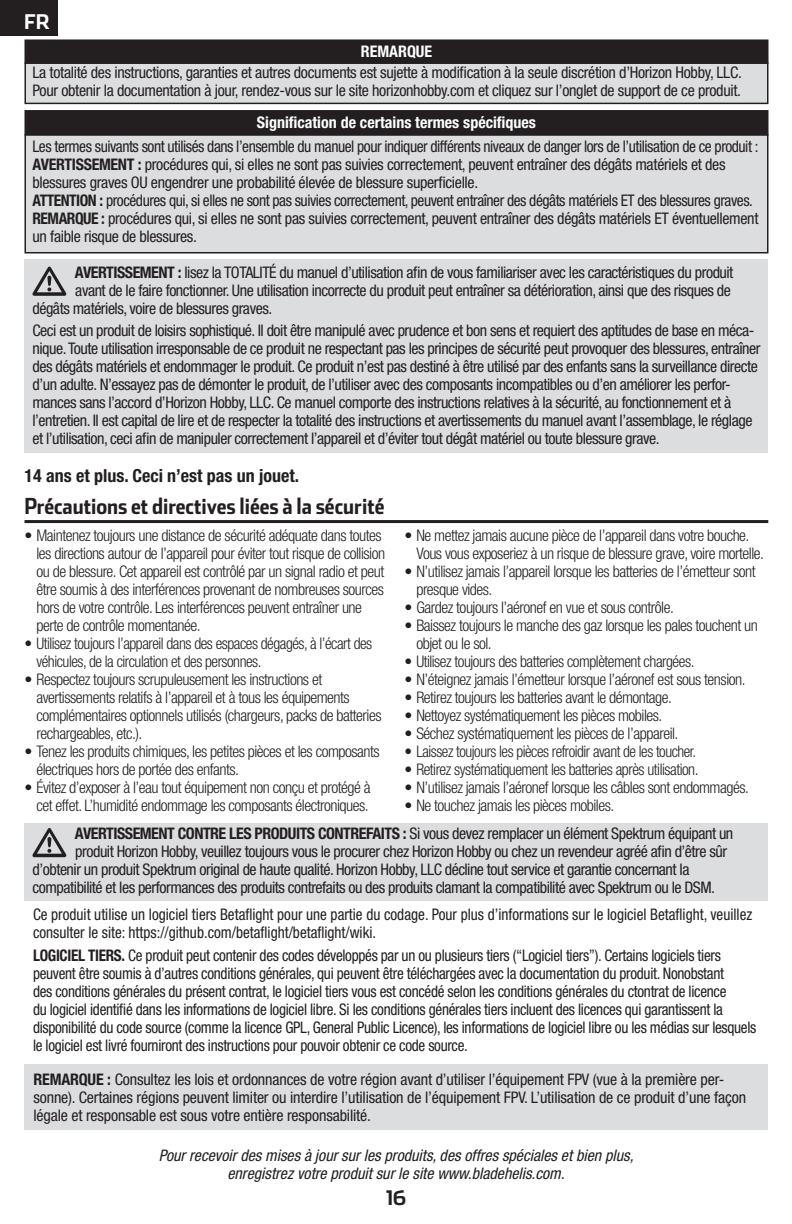
<style>
.page{position:relative;width:792px;height:1224px;background:#fff}
.page>*{position:absolute;margin:0;border:0;box-sizing:border-box;transform-origin:0 0}
.Header__Small_Layout{font:700 22px "Stainless Cond";color:#231f20}
.t1{font:700 20.2px "Stainless";color:#fff}
.t2{font:700 20px "Stainless";color:#231f20}
.Body{font:700 condensed 18px "Helvetica Neue LT Std";color:#231f20}
.Body_Text{font:condensed 16px/18px "Helvetica Neue LT Std";letter-spacing:-.03em;color:#231f20}
.t3{font:300 condensed 16px/18px "Helvetica Neue LT Std";letter-spacing:-.03em;color:#231f20}
.BODY{font:condensed 16px/18px "Helvetica Neue LT Std";letter-spacing:-.02em;color:#231f20;scale:.95 1}
.Body_Text-2{font:condensed 16px/18px "Helvetica Neue LT Std";letter-spacing:-.01em;color:#231f20}
.BODY-2{font:condensed 16px/18px "Helvetica Neue LT Std";color:#231f20;scale:.95 1}
.t4{font:italic condensed 16px "Helvetica Neue LT Std";color:#231f20}
.t5{font:300 condensed 16px "Helvetica Neue LT Std";letter-spacing:-.03em;color:#231f20;scale:.96 1}
.Table_Header{font:700 condensed 16px "Helvetica Neue LT Std";color:#fff}
.s1{font-weight:700}
</style>
<div class="page">
<div style="left:0;top:0;width:58px;height:35px;background:#231f20"></div>
<div style="left:24px;top:1064px;width:744px;height:66px;background:#dcdddf"></div>
<div style="left:25px;top:135px;width:743px;height:118px;background:#dcdddf"></div>
<div style="left:24px;top:134px;width:744px;height:119px;border:2px solid #231f20"></div>
<div style="left:24px;top:824px;width:744px;height:77px;background:#dcdddf"></div>
<svg style="left:32px;top:828px;width:34px;height:29px"></svg>
<div style="left:25px;top:63px;width:743px;height:40px;background:#dcdddf"></div>
<div style="left:24px;top:62px;width:744px;height:42px;border:2px solid #231f20"></div>
<div style="left:24px;top:259px;width:744px;height:194px;background:#dcdddf"></div>
<svg style="left:32px;top:267px;width:34px;height:29px"></svg>
<div style="left:25px;top:40px;width:743px;height:23px;background:#231f20"></div>
<div style="left:24px;top:39px;width:744px;height:25px;border:2px solid #231f20"></div>
<div style="left:25px;top:111px;width:743px;height:24px;background:#231f20"></div>
<div style="left:24px;top:110px;width:744px;height:26px;border:2px solid #231f20"></div>
<hr style="left:24px;top:520px;width:744px;height:3px;background:#231f20">
<p class="t1" style="left:24px;top:10px;width:27px">FR</p>
<p class="Table_Header" style="left:361px;top:42px;width:73px">REMARQUE</p>
<p class="Body_Text" style="left:32px;top:63px;width:711px">La totalité des instructions, garanties et autres documents est sujette à modification à la seule discrétion d’Horizon Hobby, LLC.<br>Pour obtenir la documentation à jour, rendez-vous sur le site horizonhobby.com et cliquez sur l’onglet de support de ce produit.</p>
<p class="Table_Header" style="left:257px;top:113px;width:281px">Signification de certains termes spécifiques</p>
<p class="Body_Text" style="left:32px;top:137px;width:728px">Les termes suivants sont utilisés dans l’ensemble du manuel pour indiquer différents niveaux de danger lors de l’utilisation de ce produit :</p>
<p class="Body_Text" style="left:32px;top:155px;width:695px"><span class="s1">AVERTISSEMENT :</span> procédures qui, si elles ne sont pas suivies correctement, peuvent entraîner des dégâts matériels et des blessures graves OU engendrer une probabilité élevée de blessure superficielle.</p>
<p class="Body_Text" style="left:32px;top:191px;width:722px"><span class="s1">ATTENTION :</span> procédures qui, si elles ne sont pas suivies correctement, peuvent entraîner des dégâts matériels ET des blessures graves.</p>
<p class="Body_Text" style="left:32px;top:209px;width:727px"><span class="s1">REMARQUE :</span> procédures qui, si elles ne sont pas suivies correctement, peuvent entraîner des dégâts matériels ET éventuellement un faible risque de blessures.</p>
<p class="Body_Text" style="left:75px;top:263px;width:660px"><span class="s1">AVERTISSEMENT :</span> lisez la TOTALITÉ du manuel d’utilisation afin de vous familiariser avec les caractéristiques du produit</p>
<p class="Body_Text" style="left:75px;top:281px;width:657px">avant de le faire fonctionner. Une utilisation incorrecte du produit peut entraîner sa détérioration, ainsi que des risques de</p>
<p class="Body_Text" style="left:32px;top:299px;width:241px">dégâts matériels, voire de blessures graves.</p>
<p class="Body_Text" style="left:32px;top:321px;width:729px">Ceci est un produit de loisirs sophistiqué. Il doit être manipulé avec prudence et bon sens et requiert des aptitudes de base en méca&shy;nique. Toute utilisation irresponsable de ce produit ne respectant pas les principes de sécurité peut provoquer des blessures, entraîner des dégâts matériels et endommager le produit. Ce produit n’est pas destiné à être utilisé par des enfants sans la surveillance directe d’un adulte. N’essayez pas de démonter le produit, de l’utiliser avec des composants incompatibles ou d’en améliorer les perfor&shy;mances sans l’accord d’Horizon Hobby, LLC. Ce manuel comporte des instructions relatives à la sécurité, au fonctionnement et à l’entretien. Il est capital de lire et de respecter la totalité des instructions et avertissements du manuel avant l’assemblage, le réglage et l’utilisation, ceci afin de manipuler correctement l’appareil et d’éviter tout dégât matériel ou toute blessure grave.</p>
<p class="Body" style="left:24px;top:464px;width:276px">14 ans et plus. Ceci n’est pas un jouet.</p>
<p class="Header__Small_Layout" style="left:24px;top:493px;width:361px">Précautions et directives liées à la sécurité</p>
<p class="t3" style="left:36px;top:526px;width:350px;text-indent:-12px">• Maintenez toujours une distance de sécurité adéquate dans toutes les directions autour de l’appareil pour éviter tout risque de collision ou de blessure. Cet appareil est contrôlé par un signal radio et peut être soumis à des interférences provenant de nombreuses sources hors de votre contrôle. Les interférences peuvent entraîner une perte de contrôle momentanée.</p>
<p class="t3" style="left:36px;top:634px;width:337px;text-indent:-12px">• Utilisez toujours l’appareil dans des espaces dégagés, à l’écart des véhicules, de la circulation et des personnes.</p>
<p class="t3" style="left:36px;top:670px;width:347px;text-indent:-12px">• Respectez toujours scrupuleusement les instructions et avertissements relatifs à l’appareil et à tous les équipements complémentaires optionnels utilisés (chargeurs, packs de batteries rechargeables, etc.).</p>
<p class="t3" style="left:36px;top:742px;width:345px;text-indent:-12px">• Tenez les produits chimiques, les petites pièces et les composants électriques hors de portée des enfants.</p>
<p class="t3" style="left:24px;top:778px;width:348px;text-align:right">• Évitez d’exposer à l’eau tout équipement non conçu et protégé à cet effet. L’humidité endommage les composants électroniques.</p>
<p class="t3" style="left:416px;top:526px;width:349px;text-indent:-12px">• Ne mettez jamais aucune pièce de l’appareil dans votre bouche.<br>Vous vous exposeriez à un risque de blessure grave, voire mortelle.</p>
<p class="t3" style="left:416px;top:562px;width:341px;text-indent:-12px">• N’utilisez jamais l’appareil lorsque les batteries de l’émetteur sont presque vides.</p>
<p class="t3" style="left:404px;top:598px;width:271px">• Gardez toujours l’aéronef en vue et sous contrôle.</p>
<p class="t3" style="left:416px;top:616px;width:343px;text-indent:-12px">• Baissez toujours le manche des gaz lorsque les pales touchent un objet ou le sol.</p>
<p class="t3" style="left:404px;top:652px;width:292px">• Utilisez toujours des batteries complètement chargées.</p>
<p class="t3" style="left:404px;top:670px;width:343px">• N’éteignez jamais l’émetteur lorsque l’aéronef est sous tension.</p>
<p class="t3" style="left:404px;top:688px;width:269px">• Retirez toujours les batteries avant le démontage.</p>
<p class="t3" style="left:404px;top:706px;width:260px">• Nettoyez systématiquement les pièces mobiles.</p>
<p class="t3" style="left:404px;top:724px;width:276px">• Séchez systématiquement les pièces de l’appareil.</p>
<p class="t5" style="left:404px;top:742px;width:306px">• Laissez toujours les pièces refroidir avant de les toucher.</p>
<p class="t3" style="left:404px;top:760px;width:296px">• Retirez systématiquement les batteries après utilisation.</p>
<p class="t3" style="left:404px;top:778px;width:346px">• N’utilisez jamais l’aéronef lorsque les câbles sont endommagés.</p>
<p class="t3" style="left:404px;top:796px;width:211px">• Ne touchez jamais les pièces mobiles.</p>
<p class="Body_Text" style="left:75px;top:825px;width:660px"><span class="s1">AVERTISSEMENT CONTRE LES PRODUITS CONTREFAITS :</span> Si vous devez remplacer un élément Spektrum équipant un</p>
<p class="Body_Text" style="left:75px;top:843px;width:653px">produit Horizon Hobby, veuillez toujours vous le procurer chez Horizon Hobby ou chez un revendeur agréé afin d’être sûr</p>
<p class="Body_Text" style="left:32px;top:861px;width:658px">d’obtenir un produit Spektrum original de haute qualité. Horizon Hobby, LLC décline tout service et garantie concernant la</p>
<p class="Body_Text" style="left:32px;top:879px;width:684px">compatibilité et les performances des produits contrefaits ou des produits clamant la compatibilité avec Spektrum ou le DSM.</p>
<p class="BODY-2" style="left:33px;top:905px;width:759px">Ce produit utilise un logiciel tiers Betaflight pour une partie du codage. Pour plus d’informations sur le logiciel Betaflight, veuillez consulter le site: https://github.com/betaflight/betaflight/wiki.</p>
<p class="BODY" style="left:33px;top:946px;width:763px"><span class="s1">LOGICIEL TIERS.</span> Ce produit peut contenir des codes développés par un ou plusieurs tiers (“Logiciel tiers”). Certains logiciels tiers peuvent être soumis à d’autres conditions générales, qui peuvent être téléchargées avec la documentation du produit. Nonobstant<br>des conditions générales du présent contrat, le logiciel tiers vous est concédé selon les conditions générales du ctontrat de licence<br>du logiciel identifié dans les informations de logiciel libre. Si les conditions générales tiers incluent des licences qui garantissent la disponibilité du code source (comme la licence GPL, General Public Licence), les informations de logiciel libre ou les médias sur lesquels le logiciel est livré fourniront des instructions pour pouvoir obtenir ce code source.</p>
<p class="Body_Text-2" style="left:34px;top:1070px;width:714px"><span class="s1">REMARQUE :</span> Consultez les lois et ordonnances de votre région avant d’utiliser l’équipement FPV (vue à la première per&shy;sonne). Certaines régions peuvent limiter ou interdire l’utilisation de l’équipement FPV. L’utilisation de ce produit d’une façon légale et responsable est sous votre entière responsabilité.</p>
<p class="t4" style="left:159px;top:1146px;width:476px">Pour recevoir des mises à jour sur les produits, des offres spéciales et bien plus,</p>
<p class="t4" style="left:227px;top:1164px;width:339px">enregistrez votre produit sur le site www.bladehelis.com.</p>
<p class="t2" style="left:386px;top:1185px;width:21px">16</p>
</div>
